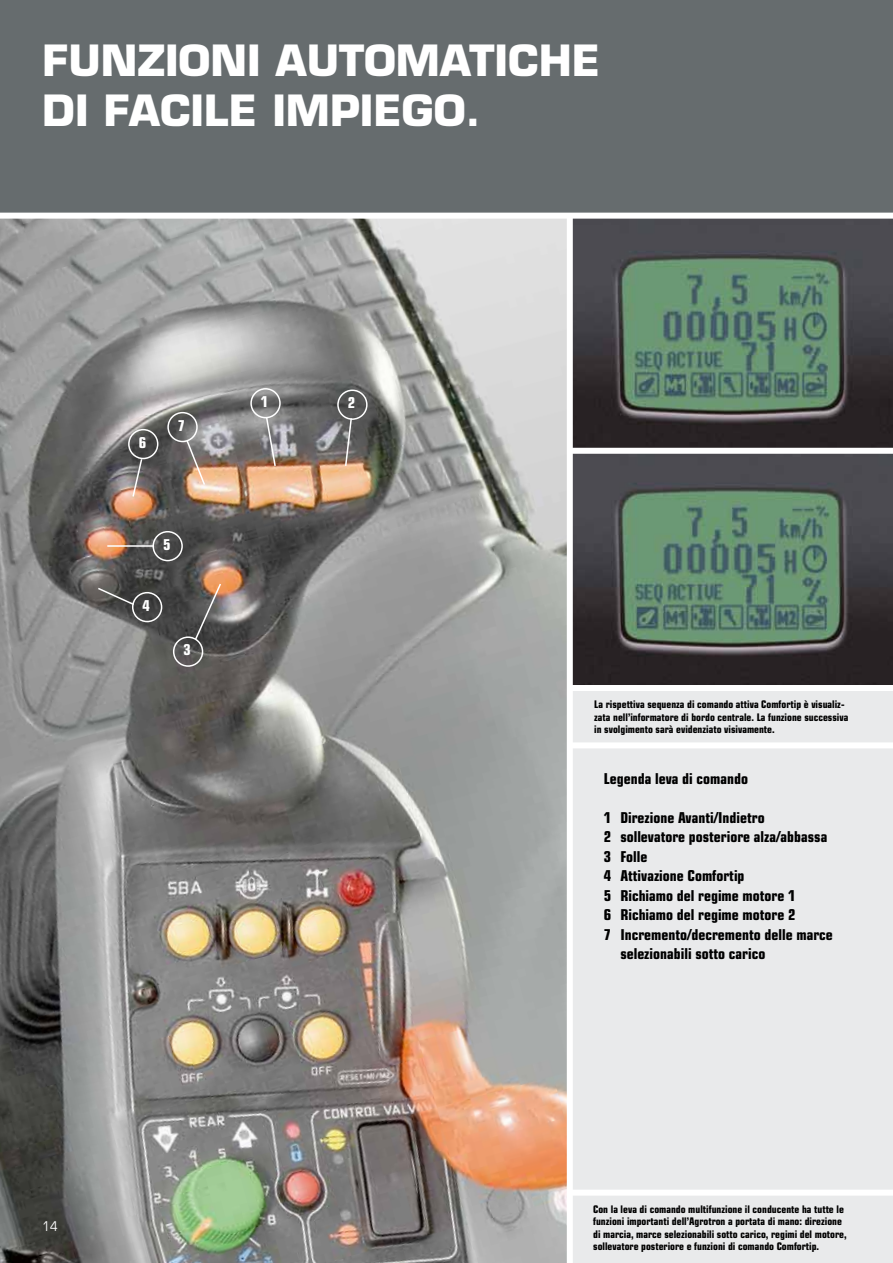
<style>
.page{position:relative;width:893px;height:1263px;background:#e9eaeb}
.page>*{position:absolute;margin:0;border:0;box-sizing:border-box;transform-origin:0 0}
.t1{font:700 42px/50.4px "Eurostile";color:#fff}
.t2{font:700 condensed 15px "Eurostile";color:#000}
.t3{font:700 condensed 15px "Eurostile";color:#fff}
.t4{font:condensed 13.5px "Eurostile";color:#fff}
.t5{font:700 condensed 10.5px/12.6px "Eurostile";color:#000}
</style>
<div class="page">
<img style="left:0;top:219px;width:567px;height:1044px">
<div style="left:0;top:0;width:893px;height:213px;background:#666c6e"></div>
<img style="left:573px;top:219px;width:320px;height:466px">
<div style="left:567px;top:214px;width:6px;height:1049px;background:#fff"></div>
<div style="left:570px;top:448px;width:323px;height:6px;background:#fff"></div>
<div style="left:0;top:213px;width:893px;height:6px;background:#fff"></div>
<div style="left:570px;top:742px;width:323px;height:6px;background:#fff"></div>
<div style="left:570px;top:685px;width:323px;height:6px;background:#fff"></div>
<div style="left:250px;top:388px;width:31px;height:30px;border:2px solid #fff;border-radius:50%"></div>
<div style="left:337px;top:389px;width:31px;height:31px;border:2px solid #fff;border-radius:50%"></div>
<div style="left:152px;top:531px;width:31px;height:30px;border:2px solid #fff;border-radius:50%"></div>
<div style="left:167px;top:412px;width:31px;height:30px;border:2px solid #fff;border-radius:50%"></div>
<svg style="left:265px;top:416px;width:12px;height:52px"></svg>
<div style="left:173px;top:636px;width:30px;height:31px;border:2px solid #fff;border-radius:50%"></div>
<svg style="left:194px;top:582px;width:28px;height:59px;background:#6f645d"></svg>
<div style="left:132px;top:592px;width:30px;height:30px;border:2px solid #fff;border-radius:50%"></div>
<svg style="left:96px;top:586px;width:39px;height:20px"></svg>
<hr style="left:107px;top:545px;width:46px;height:2px;background:#fff">
<div style="left:128px;top:429px;width:30px;height:30px;border:2px solid #fff;border-radius:50%"></div>
<svg style="left:131px;top:457px;width:12px;height:41px"></svg>
<svg style="left:185px;top:439px;width:21px;height:47px"></svg>
<div style="left:570px;top:1189px;width:323px;height:6px;background:#fff"></div>
<svg style="left:344px;top:417px;width:9px;height:50px"></svg>
<h1 class="t1" style="left:43px;top:35px;width:559px">FUNZIONI AUTOMATICHE<br>DI FACILE IMPIEGO.</h1>
<h2 class="t3" style="left:139px;top:433px;width:9px">6</h2>
<h2 class="t3" style="left:178px;top:416px;width:9px">7</h2>
<h2 class="t3" style="left:163px;top:535px;width:9px">5</h2>
<h2 class="t3" style="left:143px;top:596px;width:9px">4</h2>
<h2 class="t3" style="left:183px;top:641px;width:9px">3</h2>
<h2 class="t3" style="left:261px;top:392px;width:9px">1</h2>
<h2 class="t3" style="left:348px;top:394px;width:9px">2</h2>
<p class="t4" style="left:43px;top:1218px;width:17px">14</p>
<p class="t5" style="left:594px;top:698px;width:256px">La rispettiva sequenza di comando attiva Comfortip è visualiz&shy;zata nell’informatore di bordo centrale. La funzione successiva in svolgimento sarà evidenziato visivamente.</p>
<h2 class="t2" style="left:604px;top:769px;width:146px">Legenda leva di comando</h2>
<h2 class="t2" style="left:604px;top:808px;width:162px">1 Direzione Avanti/Indietro</h2>
<h2 class="t2" style="left:604px;top:828px;width:225px">2 sollevatore posteriore alza/abbassa</h2>
<h2 class="t2" style="left:604px;top:847px;width:45px">3 Folle</h2>
<h2 class="t2" style="left:604px;top:867px;width:142px">4 Attivazione Comfortip</h2>
<h2 class="t2" style="left:604px;top:886px;width:193px">5 Richiamo del regime motore 1</h2>
<h2 class="t2" style="left:604px;top:906px;width:193px">6 Richiamo del regime motore 2</h2>
<h2 class="t2" style="left:604px;top:925px;width:231px">7 Incremento/decremento delle marce</h2>
<h2 class="t2" style="left:620px;top:945px;width:146px">selezionabili sotto carico</h2>
<p class="t5" style="left:593px;top:1202px;width:255px">Con la leva di comando multifunzione il conducente ha tutte le funzioni importanti dell’Agrotron a portata di mano: direzione di marcia, marce selezionabili sotto carico, regimi del motore, sollevatore posteriore e funzioni di comando Comfortip.</p>
</div>
